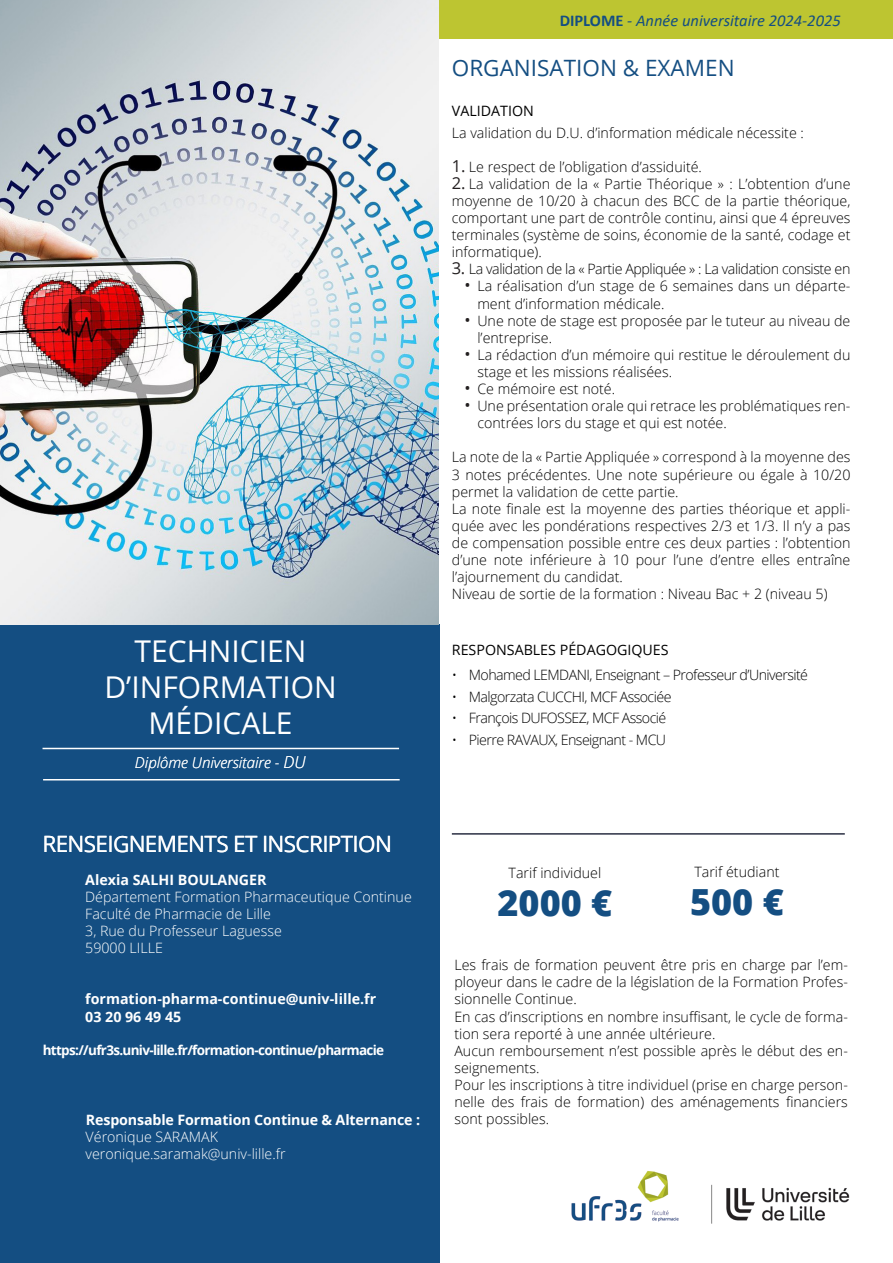
<style>
.page{position:relative;width:893px;height:1263px;background:#fff}
.page>*{position:absolute;margin:0;border:0;box-sizing:border-box;transform-origin:0 0}
.prix{font:800 36px "Open Sans";color:#144e82}
.TITRE_FORMATION{font:30px/36px "Open Sans";color:#fff;text-align:center}
.titre_description_blanc{font:22.5px "Open Sans";letter-spacing:-.03em;color:#fff}
.titre_chapitre{font:22.5px "Open Sans";color:#144e82}
.t1{font:italic 16.5px "Calibri";color:#144e82}
.Diplôme{font:italic 300 15px "Open Sans";color:#fff}
.t2{font:300 14.25px/17.1px "Open Sans";color:#000}
.t3{font:300 14.25px "Open Sans";color:#fff}
.t4{font:300 14.25px "Open Sans";letter-spacing:-.04em;color:#000}
.t5{font:700 14.25px "Open Sans";color:#fff}
.t6{font:300 14.25px "Open Sans";letter-spacing:-.03em;color:#000}
.ss_titre{font:14.25px "Open Sans";color:#000}
.t7{font:700 13.5px "Open Sans";letter-spacing:-.05em;color:#fff}
.s1{font-size:16.5px}
.s2{font-weight:700;font-style:normal}
.s3{font-weight:400;font-size:16.5px;color:#231f20}
</style>
<div class="page">
<div style="left:0;top:624px;width:440px;height:639px;background:#144e82"></div>
<div style="left:439px;top:0;width:454px;height:39px;background:#bdc531"></div>
<img style="left:571px;top:1171px;width:279px;height:53px">
<hr style="left:43px;top:748px;width:356px;height:1px;background:#fff">
<hr style="left:43px;top:779px;width:357px;height:1px;background:#fff">
<img style="left:0;top:0;width:439px;height:624px">
<hr style="left:452px;top:833px;width:393px;height:2px;background:#2a2f43">
<p class="TITRE_FORMATION" style="left:135px;top:632px;width:173px">TECHNICIEN</p>
<p class="TITRE_FORMATION" style="left:104px;top:668px;width:234px">D’INFORMATION<br>MÉDICALE</p>
<p class="Diplôme" style="left:135px;top:752px;width:172px">Diplôme Universitaire - <span class="s1">DU</span></p>
<p class="titre_description_blanc" style="left:43px;top:828px;width:351px">RENSEIGNEMENTS ET INSCRIPTION</p>
<p class="t5" style="left:85px;top:869px;width:183px">Alexia SALHI BOULANGER</p>
<p class="t3" style="left:85px;top:887px;width:328px">Département Formation Pharmaceutique Continue</p>
<p class="t3" style="left:85px;top:904px;width:187px">Faculté de Pharmacie de Lille</p>
<p class="t3" style="left:85px;top:921px;width:198px">3, Rue du Professeur Laguesse</p>
<p class="t3" style="left:85px;top:938px;width:79px">59000 LILLE</p>
<p class="t5" style="left:85px;top:989px;width:292px">formation-pharma-continue@univ-lille.fr</p>
<p class="t5" style="left:85px;top:1006px;width:98px">03 20 96 49 45</p>
<p class="t7" style="left:43px;top:1040px;width:343px">https://ufr3s.univ-lille.fr/formation-continue/pharmacie</p>
<p class="t5" style="left:86px;top:1110px;width:336px">Responsable Formation Continue &amp; Alternance :</p>
<p class="t3" style="left:86px;top:1127px;width:134px">Véronique SARAMAK</p>
<p class="t3" style="left:86px;top:1144px;width:202px">veronique.saramak@univ-lille.fr</p>
<p class="t1" style="left:560px;top:9px;width:283px"><span class="s2">DIPLOME</span> - Année universitaire 2024-2025</p>
<p class="titre_chapitre" style="left:452px;top:53px;width:284px">ORGANISATION &amp; EXAMEN</p>
<p class="ss_titre" style="left:452px;top:101px;width:83px">VALIDATION</p>
<p class="t2" style="left:452px;top:123px;width:354px">La validation du D.U. d’information médicale nécessite :</p>
<p class="t2" style="left:452px;top:158px;width:252px"><span class="s3">1.</span> Le respect de l’obligation d’assiduité.</p>
<p class="t2" style="left:452px;top:175px;width:400px;text-align:justify"><span class="s3">2.</span> La validation de la « Partie Théorique » : L’obtention d’une moyenne de 10/20 à chacun des BCC de la partie théorique, comportant une part de contrôle continu, ainsi que 4 épreuves terminales (système de soins, économie de la santé, codage et informatique).</p>
<p class="t6" style="left:452px;top:259px;width:400px"><span class="s3">3.</span> La validation de la « Partie Appliquée » : La validation consiste en</p>
<p class="t2" style="left:477px;top:277px;width:375px;text-indent:-13px"><span class="s3">•</span> La réalisation d’un stage de 6 semaines dans un départe&shy;ment d’information médicale.</p>
<p class="t2" style="left:477px;top:311px;width:375px;text-indent:-13px"><span class="s3">•</span> Une note de stage est proposée par le tuteur au niveau de l’entreprise.</p>
<p class="t2" style="left:477px;top:346px;width:375px;text-indent:-13px"><span class="s3">•</span> La rédaction d’un mémoire qui restitue le déroulement du stage et les missions réalisées.</p>
<p class="t2" style="left:465px;top:380px;width:152px"><span class="s3">•</span> Ce mémoire est noté.</p>
<p class="t2" style="left:477px;top:397px;width:375px;text-indent:-13px"><span class="s3">•</span> Une présentation orale qui retrace les problématiques ren&shy;contrées lors du stage et qui est notée.</p>
<p class="t2" style="left:452px;top:448px;width:400px;text-align:justify">La note de la « Partie Appliquée » correspond à la moyenne des 3 notes précédentes. Une note supérieure ou égale à 10/20 permet la validation de cette partie.</p>
<p class="t2" style="left:452px;top:500px;width:400px;text-align:justify">La note finale est la moyenne des parties théorique et appli&shy;quée avec les pondérations respectives 2/3 et 1/3. Il n’y a pas de compensation possible entre ces deux parties : l’obtention d’une note inférieure à 10 pour l’une d’entre elles entraîne l’ajournement du candidat.</p>
<p class="t2" style="left:452px;top:585px;width:377px">Niveau de sortie de la formation : Niveau Bac + 2 (niveau 5)</p>
<p class="ss_titre" style="left:452px;top:640px;width:218px">RESPONSABLES PÉDAGOGIQUES</p>
<p class="t4" style="left:452px;top:665px;width:358px">• Mohamed LEMDANI, Enseignant – Professeur d’Université</p>
<p class="t4" style="left:452px;top:687px;width:221px">• Malgorzata CUCCHI, MCF Associée</p>
<p class="t4" style="left:452px;top:708px;width:216px">• François DUFOSSEZ, MCF Associé</p>
<p class="t4" style="left:452px;top:729px;width:216px">• Pierre RAVAUX, Enseignant - MCU</p>
<p class="t2" style="left:509px;top:864px;width:94px">Tarif individuel</p>
<p class="t2" style="left:694px;top:863px;width:87px">Tarif étudiant</p>
<p class="prix" style="left:498px;top:875px;width:116px">2000 €</p>
<p class="prix" style="left:690px;top:874px;width:95px">500 €</p>
<p class="t2" style="left:454px;top:956px;width:395px;text-align:justify">Les frais de formation peuvent être pris en charge par l’em&shy;ployeur dans le cadre de la législation de la Formation Profes&shy;sionnelle Continue.</p>
<p class="t2" style="left:454px;top:1007px;width:395px">En cas d’inscriptions en nombre insuffisant, le cycle de forma&shy;tion sera reporté à une année ultérieure.</p>
<p class="t2" style="left:454px;top:1041px;width:395px">Aucun remboursement n’est possible après le début des en&shy;seignements.</p>
<p class="t2" style="left:454px;top:1076px;width:395px;text-align:justify">Pour les inscriptions à titre individuel (prise en charge person&shy;nelle des frais de formation) des aménagements financiers sont possibles.</p>
</div>
